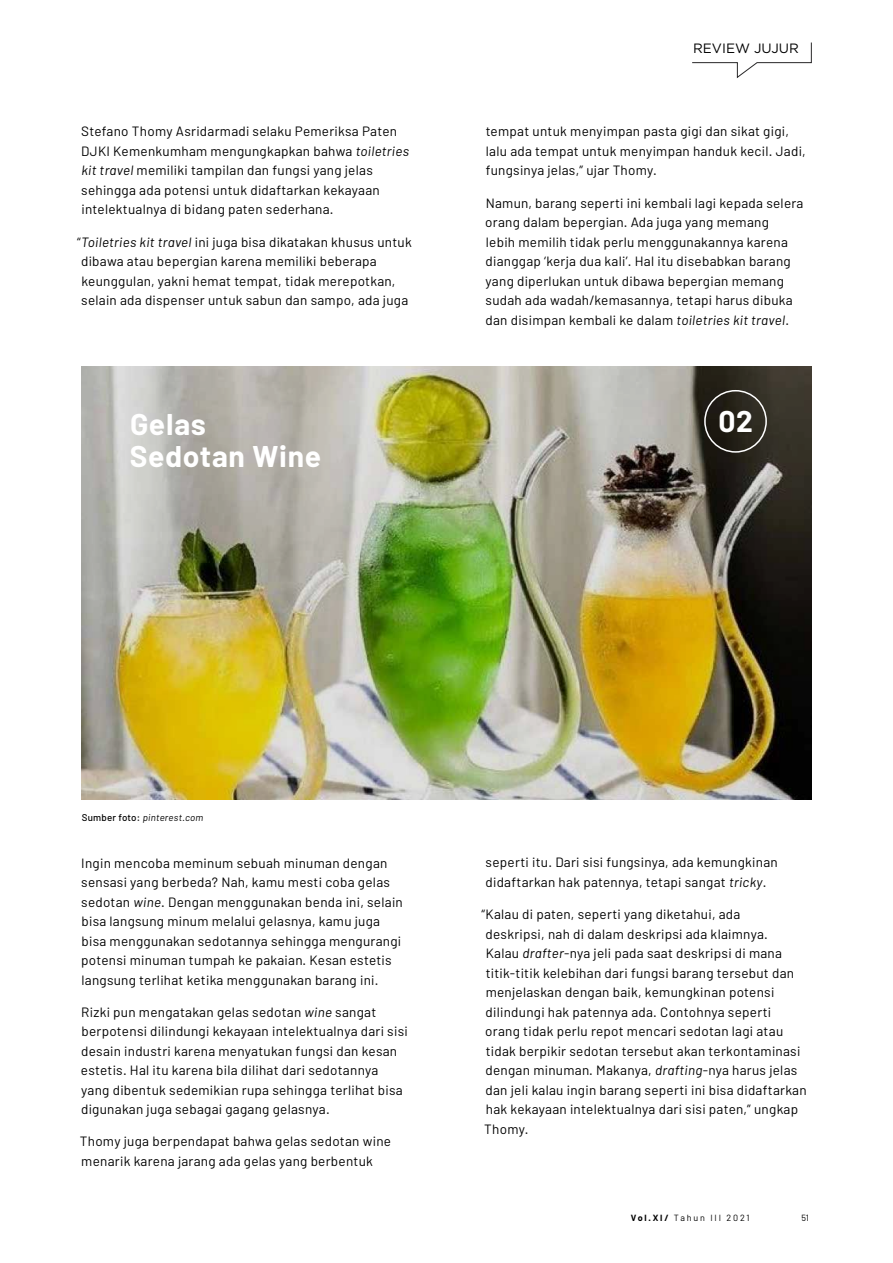
<style>
.page{position:relative;width:893px;height:1263px;background:#fff}
.page>*{position:absolute;margin:0;border:0;box-sizing:border-box;transform-origin:0 0}
.t1{font:700 30px "Barlow";letter-spacing:.025em;color:#fff}
.t2{font:13.5px/19.5px "Barlow";letter-spacing:.02em;color:#000}
.t3{font:13.5px "Gotham";color:#000}
.t4{font:italic 9.75px "Barlow";letter-spacing:.025em;color:#000}
.t5{font:9px "Barlow";letter-spacing:.2em;color:#000}
.s1{font-style:italic}
.s2{font-weight:500;font-style:normal}
.s3{font-weight:700}
</style>
<div class="page">
<img style="left:81px;top:366px;width:731px;height:434px">
<div style="left:704px;top:390px;width:63px;height:63px;border:2px solid #fff;border-radius:50%"></div>
<svg style="left:692px;top:42px;width:120px;height:36px"></svg>
<p class="t2" style="left:81px;top:121px;width:329px">Stefano Thomy Asridarmadi selaku Pemeriksa Paten DJKI Kemenkumham mengungkapkan bahwa <span class="s1">toiletries kit travel</span> memiliki tampilan dan fungsi yang jelas sehingga ada potensi untuk didaftarkan kekayaan intelektualnya di bidang paten sederhana.</p>
<p class="t2" style="left:77px;top:232px;width:336px">“<span class="s1">Toiletries kit travel</span> ini juga bisa dikatakan khusus untuk dibawa atau bepergian karena memiliki beberapa keunggulan, yakni hemat tempat, tidak merepotkan, selain ada dispenser untuk sabun dan sampo, ada juga</p>
<p class="t3" style="left:693px;top:40px;width:107px">REVIEW JUJUR</p>
<p class="t2" style="left:486px;top:121px;width:322px">tempat untuk menyimpan pasta gigi dan sikat gigi, lalu ada tempat untuk menyimpan handuk kecil. Jadi, fungsinya jelas,” ujar Thomy.</p>
<p class="t2" style="left:485px;top:193px;width:320px">Namun, barang seperti ini kembali lagi kepada selera orang dalam bepergian. Ada juga yang memang<br>lebih memilih tidak perlu menggunakannya karena dianggap ‘kerja dua kali’. Hal itu disebabkan barang yang diperlukan untuk dibawa bepergian memang sudah ada wadah/kemasannya, tetapi harus dibuka dan disimpan kembali ke dalam <span class="s1">toiletries kit travel</span>.</p>
<h1 class="t1" style="left:130px;top:406px;width:77px">Gelas</h1>
<h1 class="t1" style="left:718px;top:402px;width:36px">02</h1>
<h1 class="t1" style="left:130px;top:437px;width:193px">Sedotan Wine</h1>
<p class="t4" style="left:82px;top:811px;width:123px"><span class="s2">Sumber foto:</span> pinterest.com</p>
<p class="t2" style="left:81px;top:852px;width:323px">Ingin mencoba meminum sebuah minuman dengan sensasi yang berbeda? Nah, kamu mesti coba gelas sedotan <span class="s1">wine</span>. Dengan menggunakan benda ini, selain bisa langsung minum melalui gelasnya, kamu juga bisa menggunakan sedotannya sehingga mengurangi potensi minuman tumpah ke pakaian. Kesan estetis langsung terlihat ketika menggunakan barang ini.</p>
<p class="t2" style="left:81px;top:1002px;width:328px">Rizki pun mengatakan gelas sedotan <span class="s1">wine</span> sangat berpotensi dilindungi kekayaan intelektualnya dari sisi desain industri karena menyatukan fungsi dan kesan estetis. Hal itu karena bila dilihat dari sedotannya yang dibentuk sedemikian rupa sehingga terlihat bisa digunakan juga sebagai gagang gelasnya.</p>
<p class="t2" style="left:80px;top:1131px;width:313px">Thomy juga berpendapat bahwa gelas sedotan wine menarik karena jarang ada gelas yang berbentuk</p>
<p class="t2" style="left:486px;top:852px;width:294px">seperti itu. Dari sisi fungsinya, ada kemungkinan didaftarkan hak patennya, tetapi sangat <span class="s1">tricky</span>.</p>
<p class="t2" style="left:482px;top:904px;width:327px">“Kalau di paten, seperti yang diketahui, ada<br>deskripsi, nah di dalam deskripsi ada klaimnya.<br>Kalau <span class="s1">drafter</span>-nya jeli pada saat deskripsi di mana titik-titik kelebihan dari fungsi barang tersebut dan menjelaskan dengan baik, kemungkinan potensi dilindungi hak patennya ada. Contohnya seperti<br>orang tidak perlu repot mencari sedotan lagi atau tidak berpikir sedotan tersebut akan terkontaminasi dengan minuman. Makanya, <span class="s1">drafting</span>-nya harus jelas dan jeli kalau ingin barang seperti ini bisa didaftarkan hak kekayaan intelektualnya dari sisi paten,” ungkap Thomy.</p>
<p class="t5" style="left:631px;top:1212px;width:120px"><span class="s3">Vol.XI/</span> Tahun III 2021</p>
<p class="t5" style="left:802px;top:1212px;width:9px">51</p>
</div>
